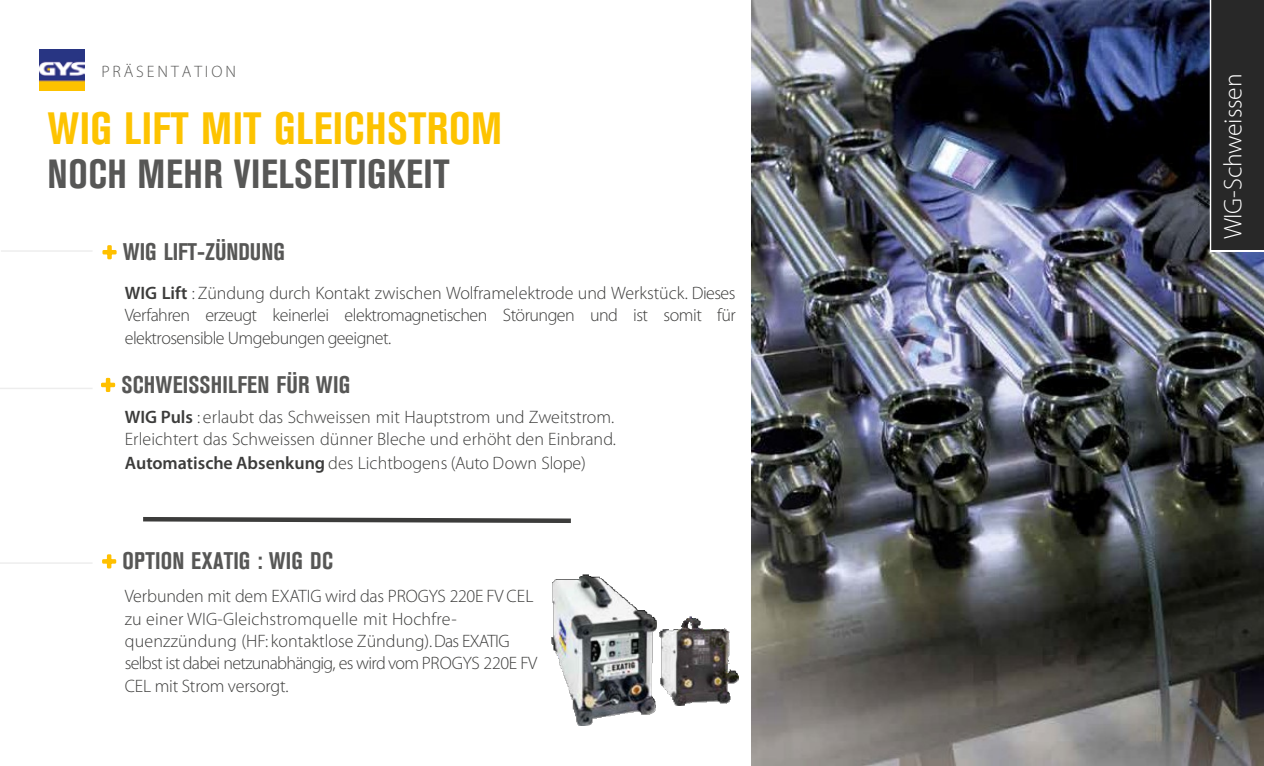
<style>
.page{position:relative;width:1264px;height:766px;background:#fff}
.page>*{position:absolute;margin:0;border:0;box-sizing:border-box;transform-origin:0 0}
.t1{font:700 condensed 45px "Akzidenz Grotesk BE";letter-spacing:.01em;color:#fdc300}
.t2{font:700 condensed 40.5px "Akzidenz Grotesk BE";letter-spacing:.015em;color:#575756}
.t3{font:300 25.5px "Myriad Pro";letter-spacing:-.005em;color:#fff}
.t4{font:700 condensed 24px "Akzidenz Grotesk BE";letter-spacing:.005em;color:#575756}
.t5{font:300 18px/22.5px "Myriad Pro";letter-spacing:-.005em;color:#3c3c3b}
.t6{font:300 16.5px "Myriad Pro";color:#575756}
.s1{font-weight:600}
</style>
<div class="page">
<img style="left:40px;top:49px;width:44px;height:42px">
<img style="left:751px;top:0;width:512px;height:765px">
<div style="left:1210px;top:0;width:53px;height:251px;background:#282828"></div>
<hr style="left:1210px;top:250px;width:53px;height:2px;background:#fff">
<hr style="left:1209px;top:0;width:1px;height:251px;background:#fff">
<hr style="left:1px;top:250px;width:92px;height:2px;background:#ededed">
<hr style="left:0;top:388px;width:93px;height:1px;background:#ededed">
<svg style="left:102px;top:245px;width:15px;height:15px"></svg>
<svg style="left:101px;top:377px;width:15px;height:15px"></svg>
<svg style="left:102px;top:554px;width:15px;height:15px"></svg>
<hr style="left:0;top:562px;width:93px;height:2px;background:#ededed">
<img style="left:551px;top:574px;width:105px;height:151px">
<img style="left:659px;top:616px;width:79px;height:89px">
<svg style="left:143px;top:517px;width:428px;height:6px"></svg>
<p class="t6" style="left:101px;top:62px;width:136px">P R Ä S E N T A T I O N</p>
<h1 class="t1" style="left:47px;top:103px;width:456px">WIG LIFT MIT GLEICHSTROM</h1>
<p class="t2" style="left:47px;top:151px;width:403px">NOCH MEHR VIELSEITIGKEIT</p>
<p class="t4" style="left:123px;top:238px;width:163px">WIG LIFT-ZÜNDUNG</p>
<p class="t5" style="left:125px;top:281px;width:612px;text-align:justify"><span class="s1">WIG Lift</span> : Zündung durch Kontakt zwischen Wolframelektrode und Werkstück. Dieses Verfahren erzeugt keinerlei elektromagnetischen Störungen und ist somit für elektrosensible Umgebungen geeignet.</p>
<p class="t4" style="left:121px;top:371px;width:230px">SCHWEISSHILFEN FÜR WIG</p>
<p class="t5" style="left:125px;top:405px;width:492px"><span class="s1">WIG Puls</span> : erlaubt das Schweissen mit Hauptstrom und Zweitstrom.<br>Erleichtert das Schweissen dünner Bleche und erhöht den Einbrand.</p>
<p class="t5" style="left:125px;top:452px;width:462px"><span class="s1">Automatische Absenkung</span> des Lichtbogens (Auto Down Slope)</p>
<p class="t4" style="left:123px;top:547px;width:212px">OPTION EXATIG : WIG DC</p>
<p class="t5" style="left:125px;top:584px;width:414px">Verbunden mit dem EXATIG wird das PROGYS 220E FV CEL zu einer WIG-Gleichstromquelle mit Hochfre&shy;quenzzündung (HF: kontaktlose Zündung). Das EXATIG selbst ist dabei netzunabhängig, es wird vom PROGYS 220E FV CEL mit Strom versorgt.</p>
<p class="t3" style="left:1217px;top:239px;width:167px;rotate:-90deg">WIG-Schweissen</p>
</div>
